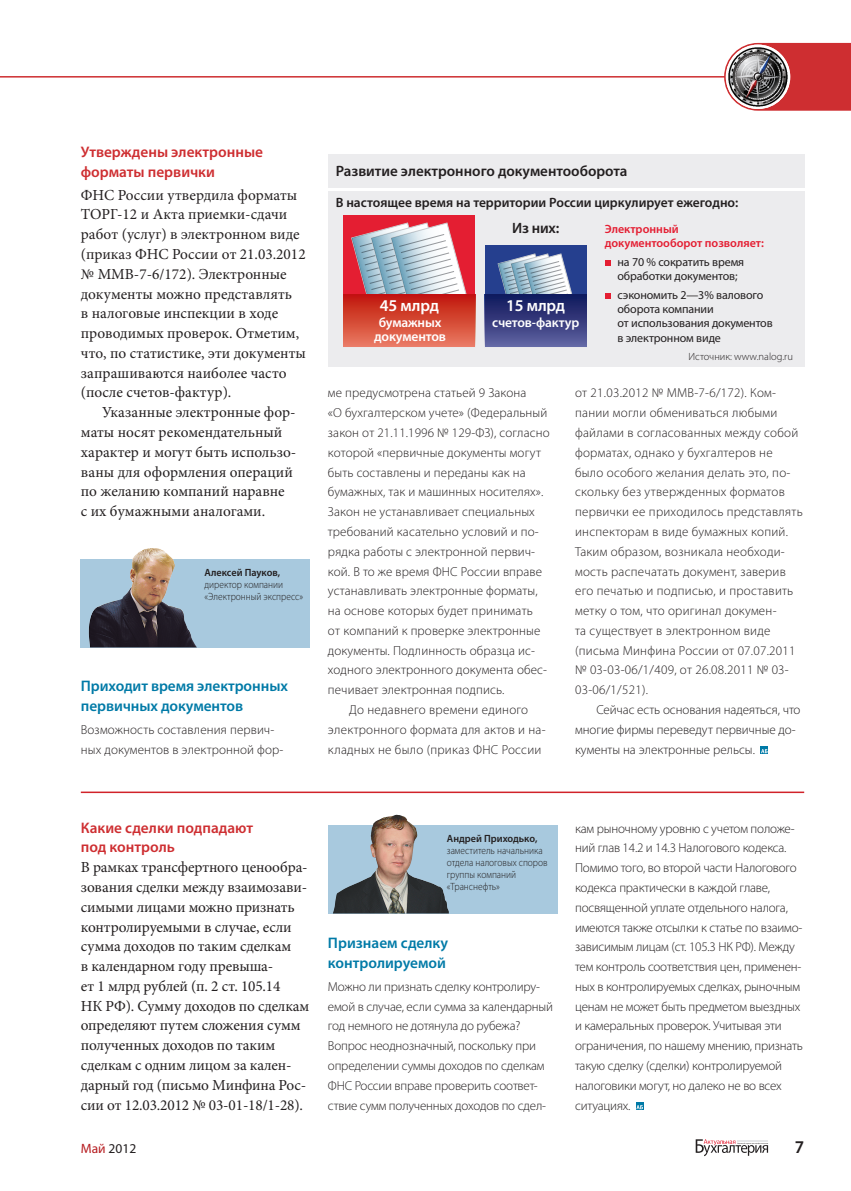
<style>
.page{position:relative;width:851px;height:1191px;background:#fff}
.page>*{position:absolute;margin:0;border:0;box-sizing:border-box;transform-origin:0 0}
.t1{font:600 18px "Myriad Pro";color:#231f20}
.primer_body_list{font:600 16.5px "Myriad Pro";letter-spacing:-.01em;color:#fff}
.body_text{font:15.3px/19.8px "Minion Pro";letter-spacing:-.005em;color:#231f20}
.mnenie_zagolovok{font:600 15.3px/19.8px "Myriad Pro";letter-spacing:-.005em;color:#007aa7}
.zagolovok{font:600 15.3px/19.8px "Myriad Pro";color:#ce2e31}
.primer_body_list-2{font:600 15px "Myriad Pro";color:#231f20}
.primer_body_list-3{font:600 13.5px "Myriad Pro";color:#231f20}
.primer_body_list-4{font:600 13.5px/14.2px "Myriad Pro";letter-spacing:-.01em;color:#fff;text-align:center}
.t2{font:13.5px "Myriad Pro";color:#231f20}
.mnenie{font:300 13.05px/19.8px "Myriad Pro";letter-spacing:.01em;color:#231f20}
.mnenie-2{font:300 13.05px/19.8px "Myriad Pro";letter-spacing:-.015em;color:#231f20}
.primer_body_list-5{font:12px/14.4px "Myriad Pro";letter-spacing:-.01em;color:#231f20}
.primer_body_list-6{font:600 12px/14.4px "Myriad Pro";color:#e41e32}
.t3{font:300 10.5px/12px "Myriad Pro";color:#231f20;scale:.9 1}
.t4{font:300 10.5px "Myriad Pro";color:#231f20}
.s1{font-weight:600}
.s2{color:#b61c20}
</style>
<div class="page">
<hr style="left:0;top:76px;width:850px;height:2px;background:#ce2e31">
<div style="left:724px;top:43px;width:126px;height:68px;background:#ce2e31"></div>
<img style="left:725px;top:45px;width:65px;height:64px">
<svg style="left:695px;top:1139px;width:73px;height:17px"></svg>
<hr style="left:737px;top:1140px;width:31px;height:1px;background:#e6e7e9">
<div style="left:328px;top:825px;width:229px;height:88px;background:#a8c9de"></div>
<img style="left:333px;top:814px;width:116px;height:99px">
<div style="left:760px;top:746px;width:7px;height:7px;background:#007aa7"></div>
<svg style="left:761px;top:749px;width:6px;height:4px"></svg>
<div style="left:81px;top:559px;width:229px;height:88px;background:#a8c9de"></div>
<img style="left:88px;top:548px;width:109px;height:99px">
<hr style="left:81px;top:791px;width:723px;height:2px;background:#d1232a">
<div style="left:636px;top:1102px;width:7px;height:7px;background:#007aa7"></div>
<svg style="left:636px;top:1105px;width:6px;height:4px"></svg>
<div style="left:328px;top:192px;width:476px;height:175px;background:#ececee"></div>
<div style="left:328px;top:154px;width:476px;height:34px;background:#ececee"></div>
<svg style="left:605px;top:260px;width:5px;height:5px"></svg>
<svg style="left:605px;top:293px;width:5px;height:5px"></svg>
<div style="left:343px;top:215px;width:132px;height:132px;background:#e41e32"></div>
<div style="left:485px;top:246px;width:101px;height:101px;background:#253f8e"></div>
<svg style="left:351px;top:222px;width:117px;height:73px"></svg>
<svg style="left:497px;top:253px;width:78px;height:42px"></svg>
<div style="left:343px;top:295px;width:132px;height:52px;background:linear-gradient(to bottom,#c1160a,#e97a61)"></div>
<div style="left:485px;top:295px;width:101px;height:52px;background:linear-gradient(to bottom,#0e165a,#6063a1)"></div>
<p class="zagolovok" style="left:81px;top:142px;width:184px">Утверждены электронные форматы первички</p>
<p class="body_text" style="left:81px;top:185px;width:226px">ФНС России утвердила форматы<br>ТОРГ-12 и Акта приемки-сдачи работ (услуг) в электронном виде (приказ ФНС России от 21.03.2012 № ММВ-7-6/172). Электронные документы можно представлять<br>в налоговые инспекции в ходе проводимых проверок. Отметим, что, по статистике, эти документы запрашиваются наиболее часто (после счетов-фактур).</p>
<p class="body_text" style="left:81px;top:402px;width:217px;text-indent:21px">Указанные электронные фор&shy;маты носят рекомендательный характер и могут быть использо&shy;ваны для оформления операций по желанию компаний наравне<br>с их бумажными аналогами.</p>
<p class="t3" style="left:204px;top:566px;width:111px"><span class="s1">Алексей Пауков, </span>директор компании «Электронный экспресс»</p>
<p class="mnenie_zagolovok" style="left:81px;top:675px;width:208px">Приходит время электронных первичных документов</p>
<p class="mnenie" style="left:81px;top:719px;width:204px">Возможность составления первич&shy;ных документов в электронной фор-</p>
<p class="primer_body_list-2" style="left:336px;top:162px;width:293px">Развитие электронного документооборота</p>
<p class="primer_body_list-3" style="left:336px;top:194px;width:404px">В настоящее время на территории России циркулирует ежегодно:</p>
<p class="primer_body_list-6" style="left:604px;top:221px;width:161px">Электронный документооборот позволяет:</p>
<p class="primer_body_list-5" style="left:617px;top:254px;width:128px">на 70 % сократить время обработки документов;</p>
<p class="primer_body_list-5" style="left:617px;top:287px;width:157px">сэкономить 2—3% валового оборота компании<br>от использования документов в электронном виде</p>
<p class="primer_body_list-2" style="left:512px;top:218px;width:49px">Из них:</p>
<p class="primer_body_list" style="left:380px;top:295px;width:60px">45 млрд</p>
<p class="primer_body_list-4" style="left:374px;top:314px;width:73px">бумажных документов</p>
<p class="primer_body_list" style="left:506px;top:295px;width:60px">15 млрд</p>
<p class="primer_body_list-4" style="left:492px;top:314px;width:89px">счетов-фактур</p>
<p class="mnenie" style="left:328px;top:383px;width:223px">ме предусмотрена статьей 9 Закона<br>«О бухгалтерском учете» (Федеральный закон от 21.11.1996 № 129-ФЗ), согласно которой «первичные документы могут быть составлены и переданы как на бумажных, так и машинных носителях».<br>Закон не устанавливает специальных требований касательно условий и по&shy;рядка работы с электронной первич&shy;кой. В то же время ФНС России вправе устанавливать электронные форматы, на основе которых будет принимать<br>от компаний к проверке электронные документы. Подлинность образца ис&shy;ходного электронного документа обес&shy;печивает электронная подпись.</p>
<p class="mnenie" style="left:328px;top:699px;width:219px;text-align:center">До недавнего времени единого электронного формата для актов и на&shy;кладных не было (приказ ФНС России</p>
<p class="t4" style="left:688px;top:350px;width:106px">Источник: www.nalog.ru</p>
<p class="mnenie" style="left:575px;top:383px;width:229px">от 21.03.2012 № ММВ-7-6/172). Ком&shy;пании могли обмениваться любыми файлами в согласованных между собой форматах, однако у бухгалтеров не было особого желания делать это, по&shy;скольку без утвержденных форматов первички ее приходилось представлять инспекторам в виде бумажных копий.<br>Таким образом, возникала необходи&shy;мость распечатать документ, заверив его печатью и подписью, и проставить метку о том, что оригинал докумен-<br>та существует в электронном виде (письма Минфина России от 07.07.2011 № 03-03-06/1/409, от 26.08.2011 № 03- 03-06/1/521).</p>
<p class="mnenie" style="left:575px;top:699px;width:227px;text-indent:21px">Сейчас есть основания надеяться, что многие фирмы переведут первичные до&shy;кументы на электронные рельсы.</p>
<p class="zagolovok" style="left:81px;top:817px;width:174px">Какие сделки подпадают под контроль</p>
<p class="body_text" style="left:81px;top:857px;width:230px">В рамках трансфертного ценообра&shy;зования сделки между взаимозави&shy;симыми лицами можно признать контролируемыми в случае, если сумма доходов по таким сделкам<br>в календарном году превыша-<br>ет 1 млрд рублей (п. 2 ст. 105.14<br>НК РФ). Сумму доходов по сделкам определяют путем сложения сумм полученных доходов по таким сделкам с одним лицом за кален&shy;дарный год (письмо Минфина Рос&shy;сии от 12.03.2012 № 03-01-18/1-28).</p>
<p class="t3" style="left:447px;top:832px;width:113px"><span class="s1">Андрей Приходько, </span>заместитель начальника отдела налоговых споров группы компаний «Транснефть»</p>
<p class="mnenie_zagolovok" style="left:328px;top:933px;width:122px">Признаем сделку контролируемой</p>
<p class="mnenie-2" style="left:328px;top:976px;width:226px">Можно ли признать сделку контролиру&shy;емой в случае, если сумма за календарный год немного не дотянула до рубежа?<br>Вопрос неоднозначный, поскольку при определении суммы доходов по сделкам ФНС России вправе проверить соответ&shy;ствие сумм полученных доходов по сдел-</p>
<p class="mnenie-2" style="left:575px;top:818px;width:229px">кам рыночному уровню с учетом положе&shy;ний глав 14.2 и 14.3 Налогового кодекса.<br>Помимо того, во второй части Налогового кодекса практически в каждой главе, посвященной уплате отдельного налога, имеются также отсылки к статье по взаимо&shy;зависимым лицам (ст. 105.3 НК РФ). Между тем контроль соответствия цен, применен&shy;ных в контролируемых сделках, рыночным ценам не может быть предметом выездных и камеральных проверок. Учитывая эти ограничения, по нашему мнению, признать такую сделку (сделки) контролируемой налоговики могут, но далеко не во всех ситуациях.</p>
<p class="t2" style="left:81px;top:1139px;width:57px"><span class="s2">Май</span> 2012</p>
<p class="t1" style="left:794px;top:1135px;width:11px">7</p>
</div>
